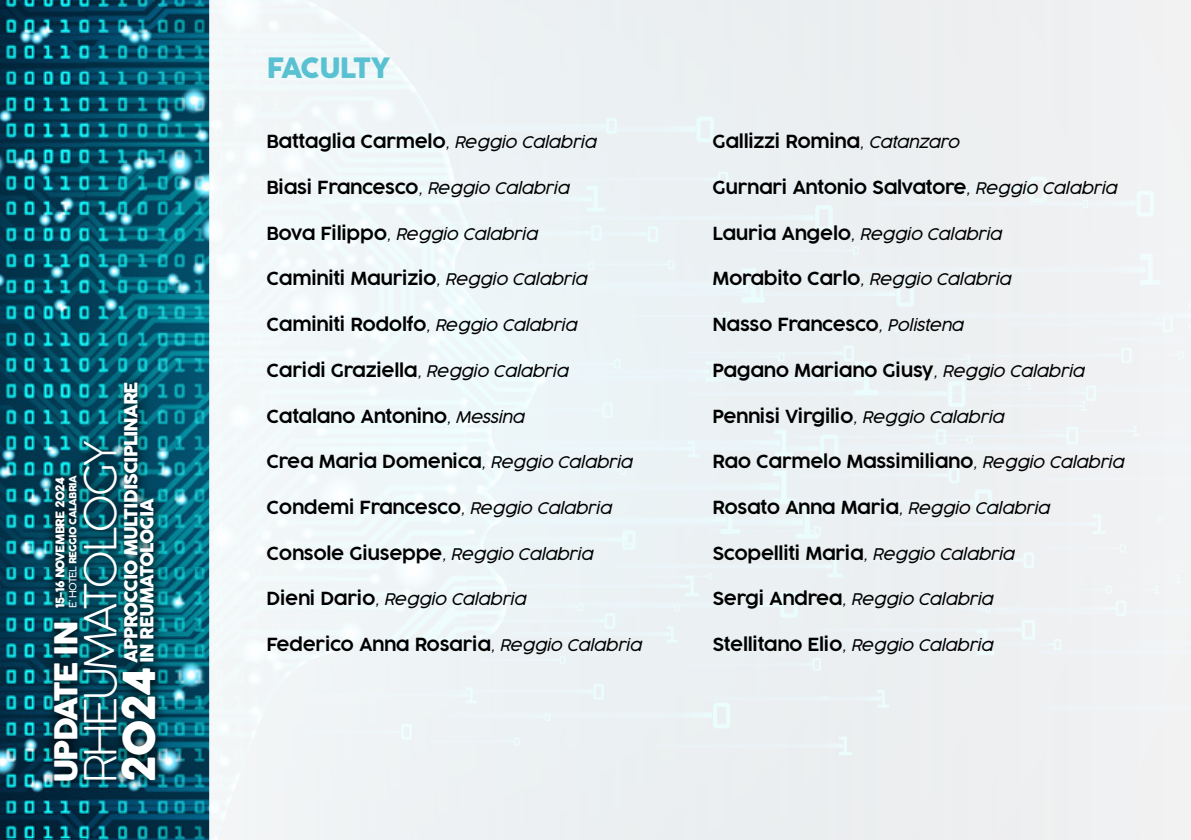
<style>
.page{position:relative;width:1191px;height:840px;background:#fff}
.page>*{position:absolute;margin:0;border:0;box-sizing:border-box;transform-origin:0 0}
.t1{font:200 44px "Cocogoose Pro";letter-spacing:-.06em;color:#fff}
.t2{font:44px "Cocogoose Pro";color:#fff}
.t3{font:31.6px "Cocogoose Pro";letter-spacing:-.06em;color:#fff}
.t4{font:28px "Cocogoose Pro";letter-spacing:-.055em;color:#5ac1d2}
.t5{font:300 18px "Cocogoose Pro";letter-spacing:-.02em;color:#000}
.t6{font:18px/16px "Cocogoose Pro";letter-spacing:-.06em;color:#fff}
.t7{font:italic 300 16px "Cocogoose Pro";letter-spacing:-.02em;color:#000}
.t8{font:12px "Cocogoose Pro";letter-spacing:-.06em;color:#fff}
.t9{font:10px "Cocogoose Pro";letter-spacing:-.06em;color:#fff}
.s1{font-weight:300}
.s2{font-style:italic;font-size:16px}
.s3{font-style:normal;font-size:18px}
</style>
<div class="page">
<img style="left:0;top:0;width:210px;height:839px">
<div style="left:210px;top:0;width:981px;height:839px;background:#edf1f3"></div>
<svg style="left:43px;top:370px;width:124px;height:422px"></svg>
<p class="t6" style="left:124px;top:662px;width:283px;rotate:-90deg">APPROCCIO MULTIDISCIPLINARE<br>IN REUMATOLOGIA</p>
<h1 class="t1" style="left:71px;top:782px;width:344px;rotate:-90deg">RHEUMATOLOGY</h1>
<p class="t8" style="left:52px;top:607px;width:133px;rotate:-90deg">15-16 NOVEMBRE 2024</p>
<p class="t9" style="left:66px;top:607px;width:134px;rotate:-90deg"><span class="s1">E’ HOTEL</span> REGGIO CALABRIA</p>
<h2 class="t3" style="left:45px;top:782px;width:163px;rotate:-90deg">UPDATE IN</h2>
<h1 class="t2" style="left:109px;top:782px;width:117px;rotate:-90deg">2024</h1>
<h3 class="t4" style="left:266px;top:48px;width:126px">FACULTY</h3>
<p class="t5" style="left:266px;top:129px;width:331px">Battaglia Carmelo<span class="s2">, Reggio Calabria</span></p>
<p class="t7" style="left:266px;top:177px;width:304px"><span class="s3">Biasi Francesco</span>, Reggio Calabria</p>
<p class="t7" style="left:266px;top:222px;width:272px"><span class="s3">Bova Filippo</span>, Reggio Calabria</p>
<p class="t5" style="left:266px;top:266px;width:322px">Caminiti Maurizio<span class="s2">, Reggio Calabria</span></p>
<p class="t5" style="left:266px;top:312px;width:312px">Caminiti Rodolfo<span class="s2">, Reggio Calabria</span></p>
<p class="t5" style="left:266px;top:358px;width:303px">Caridi Graziella<span class="s2">, Reggio Calabria</span></p>
<p class="t5" style="left:266px;top:403px;width:259px">Catalano Antonino<span class="s2">, Messina</span></p>
<p class="t5" style="left:266px;top:449px;width:367px">Crea Maria Domenica<span class="s2">, Reggio Calabria</span></p>
<p class="t5" style="left:266px;top:495px;width:346px">Condemi Francesco<span class="s2">, Reggio Calabria</span></p>
<p class="t5" style="left:266px;top:540px;width:327px">Console Giuseppe<span class="s2">, Reggio Calabria</span></p>
<p class="t7" style="left:266px;top:588px;width:261px"><span class="s3">Dieni Dario</span>, Reggio Calabria</p>
<p class="t5" style="left:266px;top:632px;width:376px">Federico Anna Rosaria<span class="s2">, Reggio Calabria</span></p>
<p class="t5" style="left:712px;top:129px;width:248px">Gallizzi Romina<span class="s2">, Catanzaro</span></p>
<p class="t5" style="left:712px;top:175px;width:406px">Gurnari Antonio Salvatore<span class="s2">, Reggio Calabria</span></p>
<p class="t7" style="left:712px;top:222px;width:291px"><span class="s3">Lauria Angelo</span>, Reggio Calabria</p>
<p class="t7" style="left:712px;top:268px;width:300px"><span class="s3">Morabito Carlo</span>, Reggio Calabria</p>
<p class="t5" style="left:712px;top:312px;width:252px">Nasso Francesco<span class="s2">, Polistena</span></p>
<p class="t5" style="left:712px;top:358px;width:373px">Pagano Mariano Giusy<span class="s2">, Reggio Calabria</span></p>
<p class="t5" style="left:712px;top:403px;width:293px">Pennisi Virgilio<span class="s2">, Reggio Calabria</span></p>
<p class="t5" style="left:712px;top:449px;width:413px">Rao Carmelo Massimiliano<span class="s2">, Reggio Calabria</span></p>
<p class="t5" style="left:712px;top:495px;width:338px">Rosato Anna Maria<span class="s2">, Reggio Calabria</span></p>
<p class="t5" style="left:712px;top:540px;width:303px">Scopelliti Maria<span class="s2">, Reggio Calabria</span></p>
<p class="t7" style="left:712px;top:588px;width:282px"><span class="s3">Sergi Andrea</span>, Reggio Calabria</p>
<p class="t7" style="left:712px;top:634px;width:282px"><span class="s3">Stellitano Elio</span>, Reggio Calabria</p>
</div>
